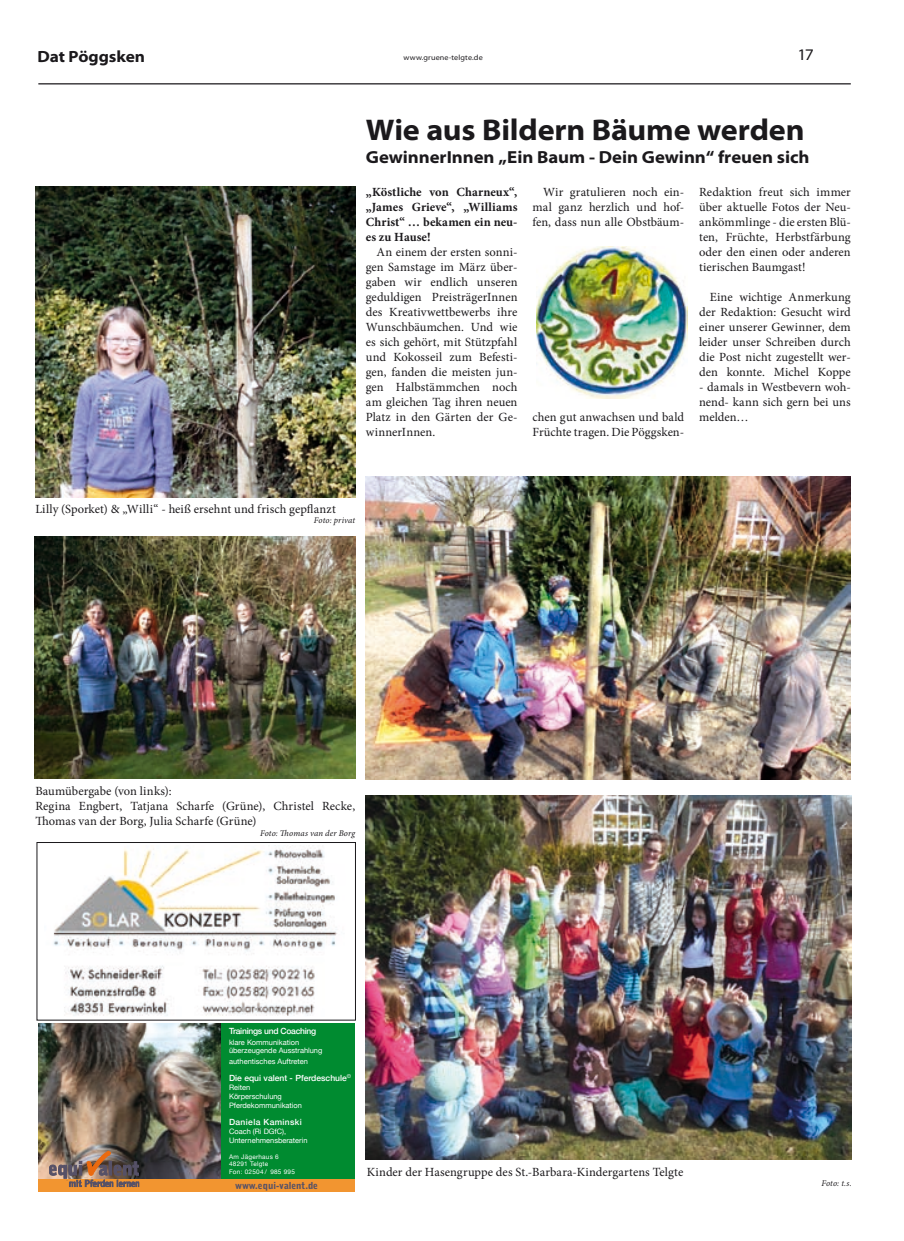
<style>
.page{position:relative;width:904px;height:1241px;background:#fff}
.page>*{position:absolute;margin:0;border:0;box-sizing:border-box;transform-origin:0 0}
.t1{font:700 semi-expanded 30px "Myriad Pro";letter-spacing:-.005em;color:#1b191c}
.t2{font:700 semi-expanded 17.5px "Myriad Pro";letter-spacing:-.005em;color:#1b191c}
.t3{font:700 semi-expanded 16.25px "Myriad Pro";letter-spacing:-.005em;color:#1b191c}
.t4{font:semi-expanded 16.25px "Myriad Pro";color:#1b191c}
.t5{font:12.5px/15px "Minion Pro";letter-spacing:.005em;color:#1b191c;text-align:justify}
.t6{font:700 12.5px/15px "Minion Pro";letter-spacing:.005em;color:#1b191c;text-align:justify}
.t7{font:900 9.62px "Bell Gothic Std";color:#565167}
.t8{font:italic 8.75px "Minion Pro";letter-spacing:.015em;color:#1b191c}
.t9{font:500 8.5px "Helvetica Neue";color:#fff}
.t10{font:500 8.5px "Helvetica Neue";letter-spacing:-.03em;color:#fff}
.t11{font:500 8.5px "Helvetica Neue";letter-spacing:.04em;color:#fff}
.t12{font:7.5px/9px "Helvetica Neue";color:#fff}
.t13{font:semi-expanded 7.5px "Myriad Pro";letter-spacing:.02em;color:#1b191c}
.t14{font:6.38px/7.6px "Helvetica Neue";letter-spacing:.04em;color:#fff}
</style>
<div class="page">
<hr style="left:38px;top:83px;width:812px;height:1px;background:#1b191c">
<img style="left:38px;top:1023px;width:183px;height:155px">
<div style="left:221px;top:1023px;width:134px;height:168px;background:#008b30"></div>
<div style="left:38px;top:1178px;width:317px;height:13px;background:#f29530"></div>
<svg style="left:49px;top:1150px;width:90px;height:36px;background:#876b59"></svg>
<img style="left:53px;top:846px;width:284px;height:169px">
<img style="left:536px;top:246px;width:151px;height:152px">
<img style="left:366px;top:795px;width:485px;height:363px">
<img style="left:35px;top:536px;width:320px;height:242px">
<img style="left:366px;top:476px;width:484px;height:303px">
<img style="left:35px;top:186px;width:320px;height:311px">
<div style="left:36px;top:841px;width:320px;height:179px;border:1px solid #1b191c"></div>
<h3 class="t3" style="left:37px;top:47px;width:109px">Dat Pöggsken</h3>
<p class="t13" style="left:403px;top:54px;width:81px">www.gruene-telgte.de</p>
<h3 class="t4" style="left:797px;top:46px;width:18px">17</h3>
<h1 class="t1" style="left:366px;top:113px;width:440px">Wie aus Bildern Bäume werden</h1>
<h2 class="t2" style="left:366px;top:147px;width:445px">GewinnerInnen „Ein Baum - Dein Gewinn“ freuen sich</h2>
<p class="t6" style="left:366px;top:184px;width:153px">„Köstliche von Charneux“, „James Grieve“, „Williams Christ“ … bekamen ein neu&shy;es zu Hause!</p>
<p class="t5" style="left:366px;top:244px;width:153px;text-indent:11px">An einem der ersten sonni&shy;gen Samstage im März über&shy;gaben wir endlich unseren geduldigen PreisträgerInnen des Kreativwettbewerbs ihre Wunschbäumchen. Und wie es sich gehört, mit Stützpfahl und Kokosseil zum Befesti&shy;gen, fanden die meisten jun&shy;gen Halbstämmchen noch am gleichen Tag ihren neuen Platz in den Gärten der Ge&shy;winnerInnen.</p>
<p class="t5" style="left:532px;top:184px;width:153px;text-indent:11px">Wir gratulieren noch ein&shy;mal ganz herzlich und hof&shy;fen, dass nun alle Obstbäum-</p>
<p class="t5" style="left:699px;top:184px;width:153px">Redaktion freut sich immer über aktuelle Fotos der Neu&shy;ankömmlinge - die ersten Blü&shy;ten, Früchte, Herbstfärbung oder den einen oder anderen tierischen Baumgast!</p>
<p class="t5" style="left:699px;top:289px;width:153px;text-indent:11px">Eine wichtige Anmerkung der Redaktion: Gesucht wird einer unserer Gewinner, dem leider unser Schreiben durch die Post nicht zugestellt wer&shy;den konnte. Michel Koppe</p>
<p class="t5" style="left:699px;top:379px;width:153px">- damals in Westbevern woh&shy;nend- kann sich gern bei uns melden…</p>
<p class="t5" style="left:532px;top:409px;width:153px">chen gut anwachsen und bald<br>Früchte tragen. Die Pöggsken-</p>
<p class="t5" style="left:35px;top:501px;width:302px">Lilly (Sporket) &amp; „Willi“ - heiß ersehnt und frisch gepflanzt</p>
<p class="t8" style="left:314px;top:514px;width:43px">Foto: privat</p>
<p class="t5" style="left:35px;top:783px;width:321px;text-align:left">Baumübergabe (von links):<br>Regina Engbert, Tatjana Scharfe (Grüne), Christel Recke,<br>Thomas van der Borg, Julia Scharfe (Grüne)</p>
<p class="t8" style="left:260px;top:826px;width:97px">Foto: Thomas van der Borg</p>
<p class="t10" style="left:229px;top:1023px;width:89px">Trainings und Coaching</p>
<p class="t12" style="left:229px;top:1037px;width:95px">klare Kommunikation überzeugende Ausstrahlung</p>
<p class="t12" style="left:229px;top:1056px;width:80px">authentisches Auftreten</p>
<p class="t9" style="left:229px;top:1070px;width:124px">Die equi valent - Pferdeschule<sup>©</sup></p>
<p class="t12" style="left:229px;top:1082px;width:74px">Reiten<br>Körperschulung<br>Pferdekommunikation</p>
<p class="t11" style="left:229px;top:1115px;width:74px">Daniela Kaminski</p>
<p class="t12" style="left:229px;top:1127px;width:80px">Coach (Ri DGfC),<br>Unternehmensberaterin</p>
<p class="t14" style="left:229px;top:1152px;width:67px">Am Jägerhaus 6<br>48291 Telgte<br>Fon: 02504 / 985 995</p>
<p class="t7" style="left:235px;top:1179px;width:84px">www.equi-valent.de</p>
<p class="t5" style="left:367px;top:1164px;width:318px">Kinder der Hasengruppe des St.-Barbara-Kindergartens Telgte</p>
<p class="t8" style="left:821px;top:1177px;width:32px">Foto: t.s.</p>
</div>
